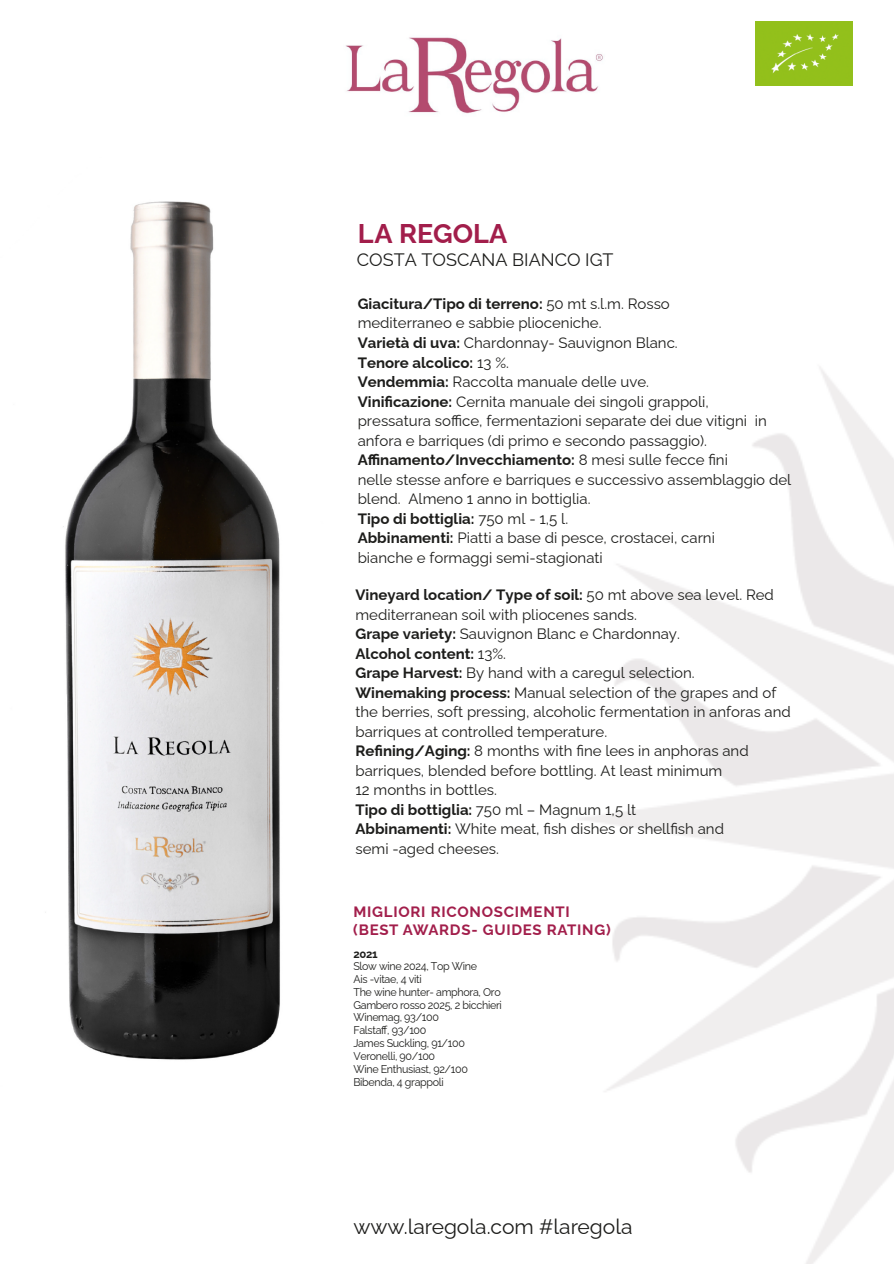
<style>
.page{position:relative;width:894px;height:1264px;background:#fff}
.page>*{position:absolute;margin:0;border:0;box-sizing:border-box;transform-origin:0 0}
.t1{font:700 27px "Raleway";color:#a21e4b}
.t2{font:21px "Raleway";color:#1d1d1b}
.t3{font:18px "Raleway";color:#1d1d1b}
.t4{font:15px/19.5px "Raleway";color:#1d1d1b}
.t5{font:700 15px/18px "Raleway";letter-spacing:.05em;color:#a21e4b}
.t6{font:11.25px/12.9px "Raleway";letter-spacing:-.03em;color:#1d1d1b;scale:.95 1}
.t7{font:700 11.25px "Raleway";color:#1d1d1b}
.s1{font-weight:700}
</style>
<div class="page">
<img style="left:346px;top:37px;width:257px;height:77px">
<img style="left:755px;top:21px;width:97px;height:64px">
<img style="left:45px;top:201px;width:235px;height:859px">
<h1 class="t1" style="left:357px;top:212px;width:151px">LA REGOLA</h1>
<p class="t3" style="left:357px;top:245px;width:258px">COSTA TOSCANA BIANCO IGT</p>
<p class="t4" style="left:357px;top:292px;width:435px"><span class="s1">Giacitura/Tipo di terreno:</span> 50 mt s.l.m. Rosso<br>mediterraneo e sabbie plioceniche.<br><span class="s1">Varietà di uva:</span> Chardonnay- Sauvignon Blanc.<br><span class="s1">Tenore alcolico:</span> 13 %.<br><span class="s1">Vendemmia:</span> Raccolta manuale delle uve.<br><span class="s1">Vinificazione:</span> Cernita manuale dei singoli grappoli,<br>pressatura soffice, fermentazioni separate dei due vitigni in anfora e barriques (di primo e secondo passaggio).<br><span class="s1">Affinamento/Invecchiamento:</span> 8 mesi sulle fecce fini<br>nelle stesse anfore e barriques e successivo assemblaggio del blend. Almeno 1 anno in bottiglia.<br><span class="s1">Tipo di bottiglia:</span> 750 ml - 1,5 l.<br><span class="s1">Abbinamenti:</span> Piatti a base di pesce, crostacei, carni<br>bianche e formaggi semi-stagionati</p>
<p class="t4" style="left:355px;top:583px;width:437px"><span class="s1">Vineyard location/ Type of soil:</span> 50 mt above sea level. Red mediterranean soil with pliocenes sands.<br><span class="s1">Grape variety:</span> Sauvignon Blanc e Chardonnay.<br><span class="s1">Alcohol content:</span> 13%.<br><span class="s1">Grape Harvest:</span> By hand with a caregul selection.<br><span class="s1">Winemaking process:</span> Manual selection of the grapes and of the berries, soft pressing, alcoholic fermentation in anforas and barriques at controlled temperature.<br><span class="s1">Refining/Aging:</span> 8 months with fine lees in anphoras and barriques, blended before bottling. At least minimum<br>12 months in bottles.<br><span class="s1">Tipo di bottiglia:</span> 750 ml – Magnum 1,5 lt<br><span class="s1">Abbinamenti:</span> White meat, fish dishes or shellfish and<br>semi -aged cheeses.</p>
<p class="t5" style="left:353px;top:900px;width:259px">MIGLIORI RICONOSCIMENTI (BEST AWARDS- GUIDES RATING)</p>
<p class="t7" style="left:353px;top:945px;width:26px">2021</p>
<p class="t6" style="left:353px;top:958px;width:158px">Slow wine 2024, Top Wine<br>Ais -vitae, 4 viti<br>The wine hunter- amphora, Oro<br>Gambero rosso 2025, 2 bicchieri<br>Winemag, 93/100<br>Falstaff, 93/100<br>James Suckling, 91/100<br>Veronelli, 90/100<br>Wine Enthusiast, 92/100<br>Bibenda, 4 grappoli</p>
<h2 class="t2" style="left:353px;top:1209px;width:280px">www.laregola.com #laregola</h2>
</div>
